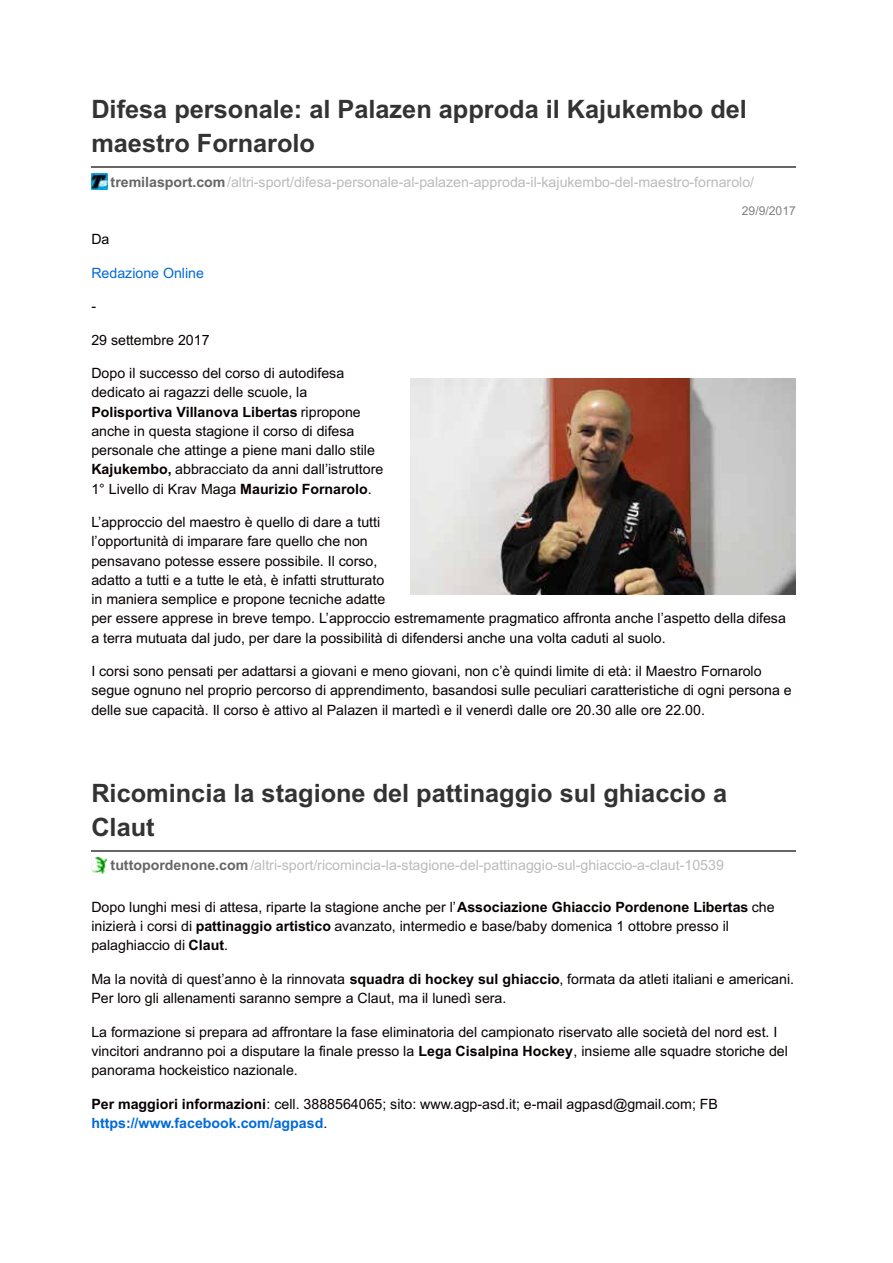
<style>
.page{position:relative;width:893px;height:1263px;background:#fff}
.page>*{position:absolute;margin:0;border:0;box-sizing:border-box;transform-origin:0 0}
.t1{font:700 25.35px/34.5px "Arial";color:#333}
.t2{font:14.25px/19.2px "Arial";color:#080000}
.t3{font:14.25px "Arial";color:#bbb}
.t4{font:14.25px "Arial";color:#026ad9}
.t5{font:12.15px "Arial";color:#808080}
.s1{font-weight:700;color:#666}
.s2{font-weight:700}
.s3{font-weight:700;color:#026ad9}
</style>
<div class="page">
<hr style="left:91px;top:166px;width:704px;height:1px;background:#666">
<img style="left:410px;top:378px;width:385px;height:217px">
<img style="left:91px;top:173px;width:17px;height:17px">
<hr style="left:91px;top:850px;width:704px;height:1px;background:#666">
<img style="left:91px;top:857px;width:16px;height:16px">
<h1 class="t1" style="left:91px;top:94px;width:657px">Difesa personale: al Palazen approda il Kajukembo del maestro Fornarolo</h1>
<p class="t3" style="left:111px;top:176px;width:645px"><span class="s1">tremilasport.com</span>/altri-sport/difesa-personale-al-palazen-approda-il-kajukembo-del-maestro-fornarolo/</p>
<p class="t5" style="left:742px;top:206px;width:56px">29/9/2017</p>
<p class="t2" style="left:91px;top:231px;width:20px">Da</p>
<p class="t4" style="left:91px;top:267px;width:114px">Redazione Online</p>
<p class="t2" style="left:91px;top:298px;width:6px">-</p>
<p class="t2" style="left:91px;top:331px;width:120px">29 settembre 2017</p>
<p class="t2" style="left:91px;top:365px;width:293px">Dopo il successo del corso di autodifesa dedicato ai ragazzi delle scuole, la <span class="s2">Polisportiva Villanova Libertas</span> ripropone anche in questa stagione il corso di difesa personale che attinge a piene mani dallo stile <span class="s2">Kajukembo,</span> abbracciato da anni dall’istruttore 1° Livello di Krav Maga <span class="s2">Maurizio Fornarolo</span>.</p>
<p class="t2" style="left:91px;top:514px;width:696px">L’approccio del maestro è quello di dare a tutti<br>l’opportunità di imparare fare quello che non<br>pensavano potesse essere possibile. Il corso,<br>adatto a tutti e a tutte le età, è infatti strutturato<br>in maniera semplice e propone tecniche adatte<br>per essere apprese in breve tempo. L’approccio estremamente pragmatico affronta anche l’aspetto della difesa a terra mutuata dal judo, per dare la possibilità di difendersi anche una volta caduti al suolo.</p>
<p class="t2" style="left:91px;top:663px;width:702px">I corsi sono pensati per adattarsi a giovani e meno giovani, non c’è quindi limite di età: il Maestro Fornarolo segue ognuno nel proprio percorso di apprendimento, basandosi sulle peculiari caratteristiche di ogni persona e delle sue capacità. Il corso è attivo al Palazen il martedì e il venerdì dalle ore 20.30 alle ore 22.00.</p>
<h1 class="t1" style="left:91px;top:778px;width:637px">Ricomincia la stagione del pattinaggio sul ghiaccio a<br>Claut</h1>
<p class="t3" style="left:111px;top:860px;width:615px"><span class="s1">tuttopordenone.com</span>/altri-sport/ricomincia-la-stagione-del-pattinaggio-sul-ghiaccio-a-claut-10539</p>
<p class="t2" style="left:91px;top:899px;width:685px">Dopo lunghi mesi di attesa, riparte la stagione anche per l’<span class="s2">Associazione Ghiaccio Pordenone Libertas</span> che inizierà i corsi di <span class="s2">pattinaggio artistico</span> avanzato, intermedio e base/baby domenica 1 ottobre presso il palaghiaccio di <span class="s2">Claut</span>.</p>
<p class="t2" style="left:91px;top:970px;width:704px">Ma la novità di quest’anno è la rinnovata <span class="s2">squadra di hockey sul ghiaccio</span>, formata da atleti italiani e americani.<br>Per loro gli allenamenti saranno sempre a Claut, ma il lunedì sera.</p>
<p class="t2" style="left:91px;top:1023px;width:698px">La formazione si prepara ad affrontare la fase eliminatoria del campionato riservato alle società del nord est. I vincitori andranno poi a disputare la finale presso la <span class="s2">Lega Cisalpina Hockey</span>, insieme alle squadre storiche del panorama hockeistico nazionale.</p>
<p class="t2" style="left:91px;top:1095px;width:628px"><span class="s2">Per maggiori informazioni</span>: cell. 3888564065; sito: www.agp-asd.it; e-mail agpasd@gmail.com; FB <span class="s3">https://www.facebook.com/agpasd</span>.</p>
</div>
